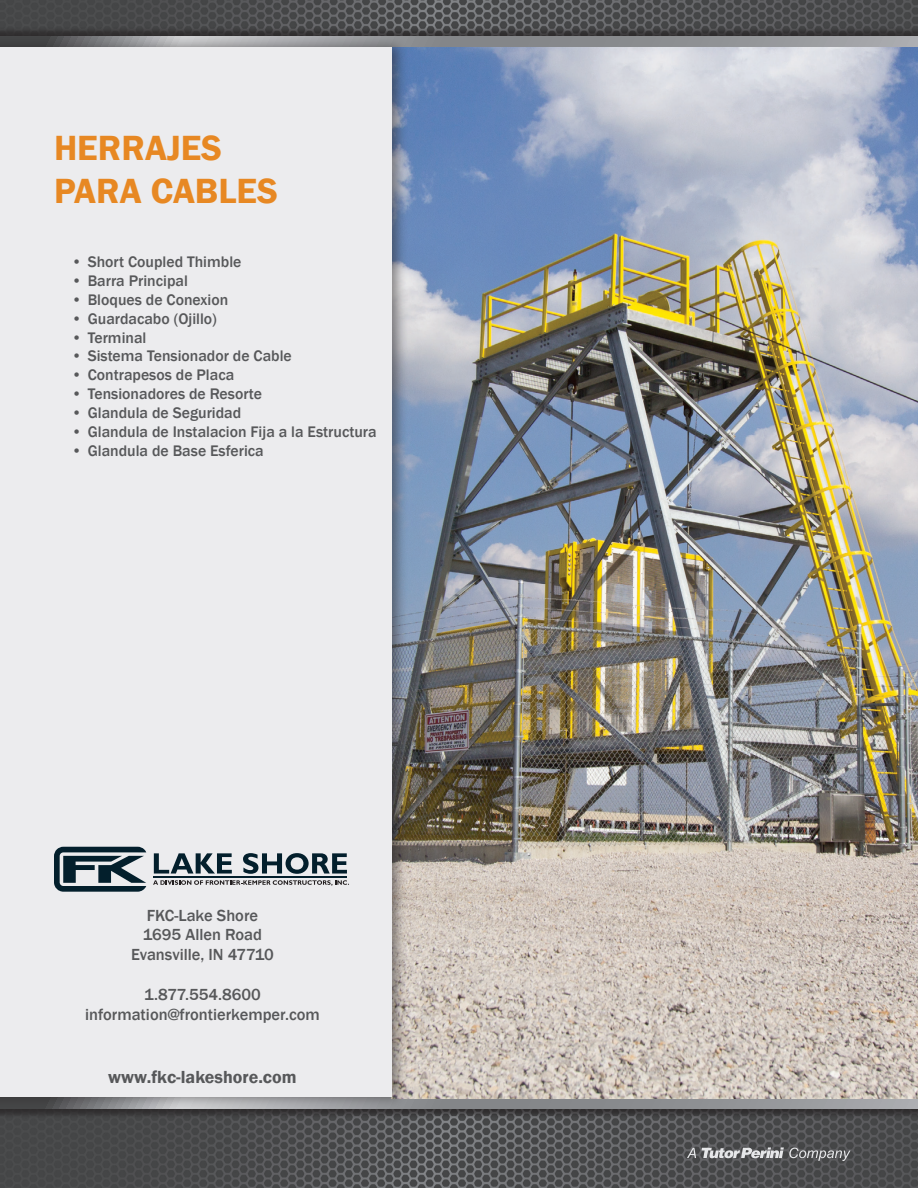
<style>
.page{position:relative;width:918px;height:1188px;background:#fff}
.page>*{position:absolute;margin:0;border:0;box-sizing:border-box;transform-origin:0 0}
.t1{font:600 36px "Franklin Gothic";color:#e78823}
.t2{font:600 18px "Franklin Gothic";color:#57585a}
.t3{font:500 16.5px "Franklin Gothic";color:#57585a}
.t4{font:500 15.75px "Franklin Gothic";color:#57585a}
</style>
<div class="page">
<img style="left:0;top:0;width:918px;height:27px">
<img style="left:0;top:1118px;width:918px;height:70px">
<div style="left:0;top:27px;width:918px;height:20px;background:#231f20;opacity:.65"></div>
<svg style="left:408px;top:37px;width:510px;height:11px;background:#93969a"></svg>
<div style="left:0;top:1098px;width:918px;height:20px;background:#231f20;opacity:.65"></div>
<svg style="left:408px;top:1099px;width:510px;height:10px;background:#909295"></svg>
<img style="left:408px;top:48px;width:510px;height:1051px">
<div style="left:0;top:36px;width:408px;height:1073px;background:#231f20;opacity:.5"></div>
<div style="left:0;top:48px;width:392px;height:1049px;background:#ececee"></div>
<svg style="left:54px;top:847px;width:92px;height:45px"></svg>
<svg style="left:154px;top:853px;width:78px;height:21px"></svg>
<svg style="left:243px;top:853px;width:104px;height:21px"></svg>
<hr style="left:154px;top:877px;width:193px;height:1px;background:#031f2c">
<svg style="left:153px;top:880px;width:196px;height:6px"></svg>
<svg style="left:687px;top:1148px;width:9px;height:10px"></svg>
<svg style="left:702px;top:1147px;width:148px;height:14px;background:#7e7f81"></svg>
<p class="t1" style="left:54px;top:126px;width:170px">HERRAJES</p>
<p class="t1" style="left:54px;top:169px;width:225px">PARA CABLES</p>
<p class="t4" style="left:72px;top:252px;width:171px">• Short Coupled Thimble</p>
<p class="t4" style="left:72px;top:271px;width:118px">• Barra Principal</p>
<p class="t4" style="left:72px;top:290px;width:158px">• Bloques de Conexion</p>
<p class="t4" style="left:72px;top:309px;width:147px">• Guardacabo (Ojillo)</p>
<p class="t4" style="left:72px;top:328px;width:76px">• Terminal</p>
<p class="t4" style="left:72px;top:346px;width:222px">• Sistema Tensionador de Cable</p>
<p class="t4" style="left:72px;top:365px;width:164px">• Contrapesos de Placa</p>
<p class="t4" style="left:72px;top:384px;width:192px">• Tensionadores de Resorte</p>
<p class="t4" style="left:72px;top:403px;width:171px">• Glandula de Seguridad</p>
<p class="t4" style="left:72px;top:422px;width:307px">• Glandula de Instalacion Fija a la Estructura</p>
<p class="t4" style="left:72px;top:441px;width:194px">• Glandula de Base Esferica</p>
<p class="t3" style="left:147px;top:905px;width:113px">FKC-Lake Shore</p>
<p class="t3" style="left:143px;top:925px;width:121px">1695 Allen Road</p>
<p class="t3" style="left:131px;top:944px;width:144px">Evansville, IN 47710</p>
<p class="t3" style="left:144px;top:984px;width:118px">1.877.554.8600</p>
<p class="t3" style="left:85px;top:1004px;width:236px">information@frontierkemper.com</p>
<p class="t2" style="left:108px;top:1065px;width:190px">www.fkc-lakeshore.com</p>
</div>
